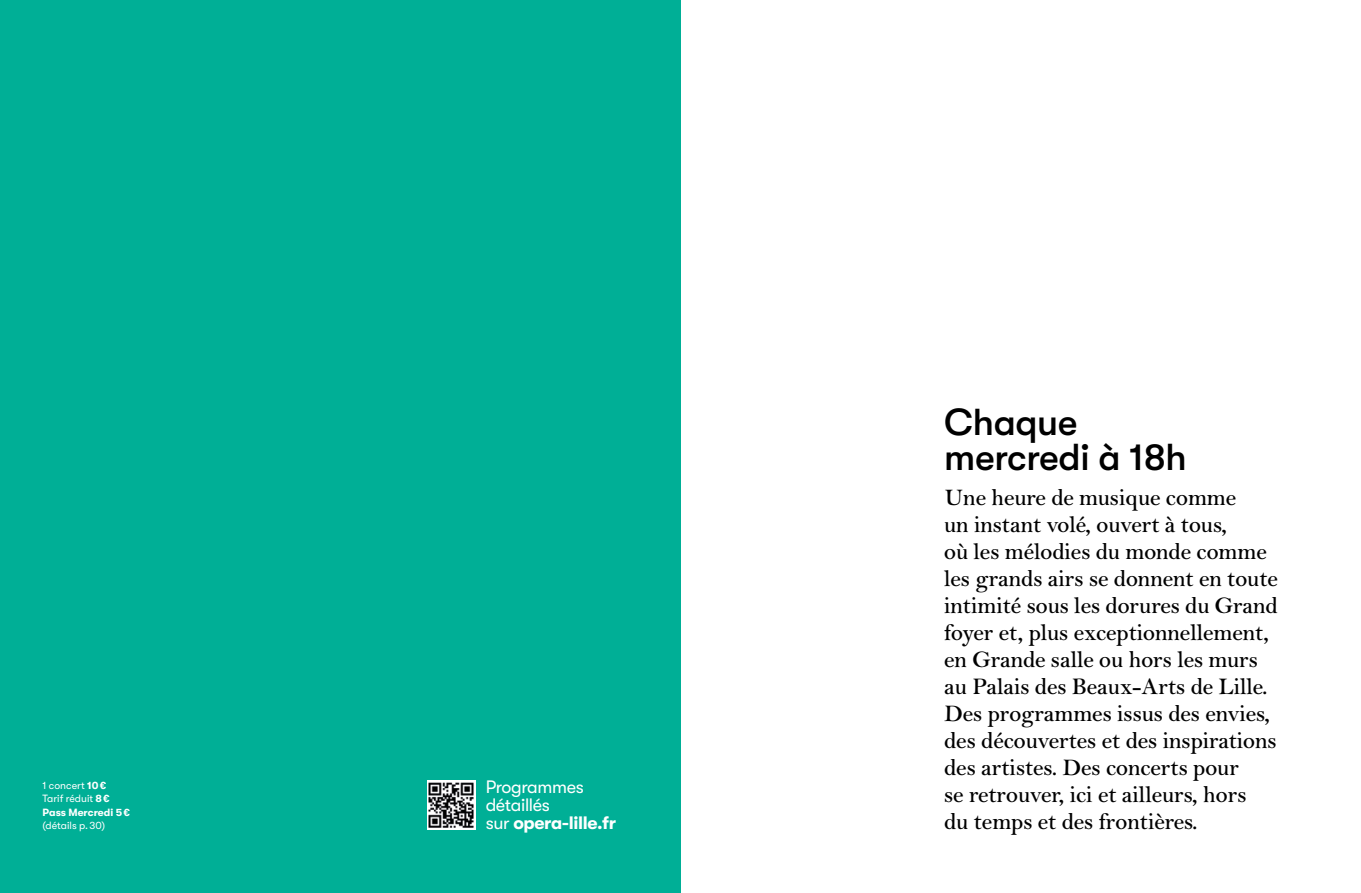
<style>
.page{position:relative;width:1361px;height:893px;background:#fff}
.page>*{position:absolute;margin:0;border:0;box-sizing:border-box;transform-origin:0 0}
.t1{font:500 37.5px/34.5px "GT Walsheim";letter-spacing:-.01em;color:#000}
.t2{font:600 24px/27px "Bell MT Std";letter-spacing:-.005em;color:#000}
.t3{font:18px/18px "GT Walsheim";letter-spacing:-.02em;color:#fff}
.t4{font:10.5px/13.5px "GT Walsheim";color:#fff}
.s1{font-weight:700}
</style>
<div class="page">
<div style="left:0;top:0;width:680px;height:893px;background:#00af96"></div>
<img style="left:427px;top:781px;width:49px;height:48px">
<p class="t4" style="left:43px;top:778px;width:89px">1 concert <span class="s1">10 €<br></span>Tarif réduit <span class="s1">8 €<br>Pass Mercredi 5 €</span></p>
<p class="t4" style="left:43px;top:819px;width:64px">(détails p. 30)</p>
<p class="t3" style="left:486px;top:778px;width:132px">Programmes détaillés<br>sur <span class="s1">opera-lille.fr</span></p>
<h1 class="t1" style="left:944px;top:405px;width:244px">Chaque mercredi à 18h</h1>
<p class="t2" style="left:944px;top:485px;width:335px">Une heure de musique comme<br>un instant volé, ouvert à tous,<br>où les mélodies du monde comme les grands airs se donnent en toute intimité sous les dorures du Grand foyer et, plus exceptionnellement, en Grande salle ou hors les murs au Palais des Beaux-Arts de Lille.<br>Des programmes issus des envies, des découvertes et des inspirations des artistes. Des concerts pour<br>se retrouver, ici et ailleurs, hors<br>du temps et des frontières.</p>
</div>
